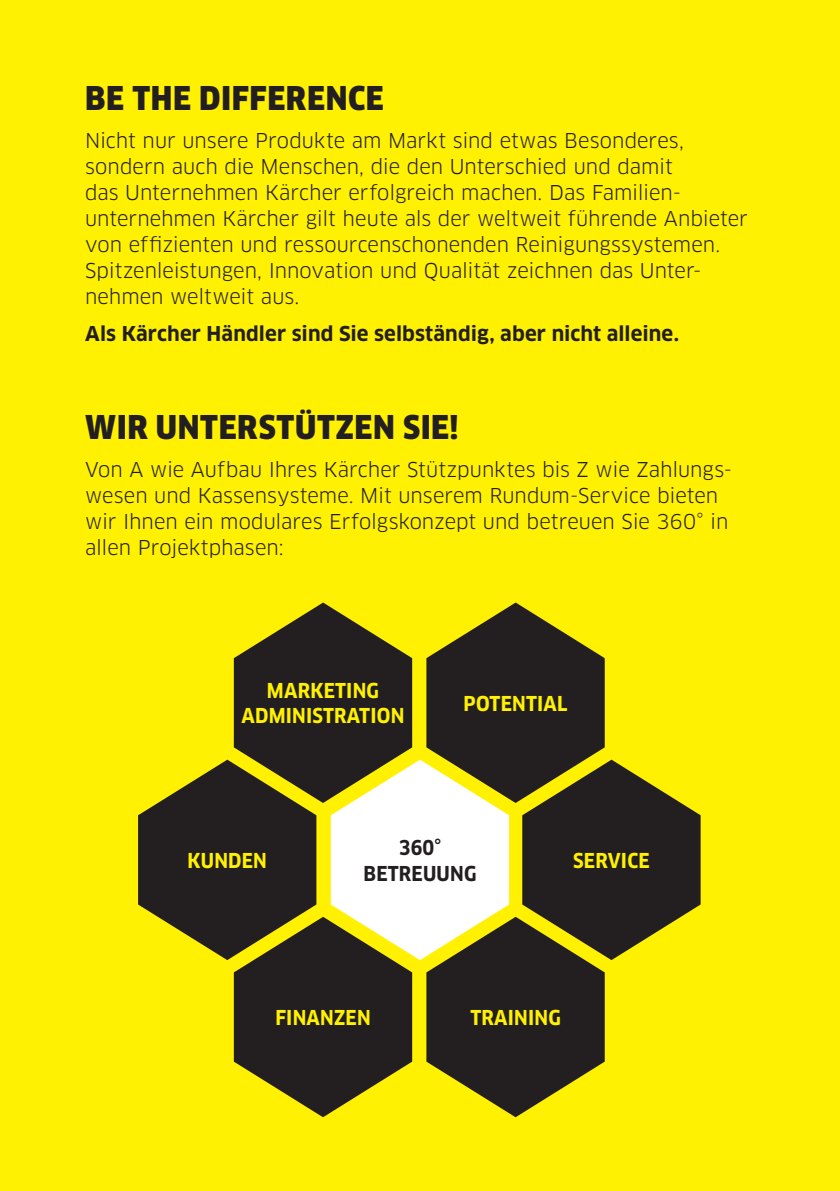
<style>
.page{position:relative;width:840px;height:1191px;background:#fff}
.page>*{position:absolute;margin:0;border:0;box-sizing:border-box;transform-origin:0 0}
.t1{font:900 32px "Clan Pro Narr";letter-spacing:.02em;color:#231f20}
.t2{font:20px/26px "Clan Pro";letter-spacing:-.005em;color:#231f20}
.A4_2zeilig{font:700 20px/25.6px "Clan Pro Narr";letter-spacing:.01em;color:#fff101;text-align:center}
.t3{font:700 20px "Clan Pro";letter-spacing:.005em;color:#231f20}
.A4_2zeilig-2{font:700 20px/25.6px "Clan Pro Narr";letter-spacing:.01em;color:#231f20;text-align:center}
</style>
<div class="page">
<div style="left:0;top:0;width:839px;height:1191px;background:#fff101"></div>
<svg style="left:138px;top:602px;width:562px;height:515px"></svg>
<p class="t1" style="left:85px;top:80px;width:300px">BE THE DIFFERENCE</p>
<p class="t2" style="left:85px;top:127px;width:664px">Nicht nur unsere Produkte am Markt sind etwas Besonderes, sondern auch die Menschen, die den Unterschied und damit<br>das Unternehmen Kärcher erfolgreich machen. Das Familien&shy;unternehmen Kärcher gilt heute als der weltweit führende Anbieter von effizienten und ressourcenschonenden Reinigungssystemen.<br>Spitzenleistungen, Innovation und Qualität zeichnen das Unter&shy;nehmen weltweit aus.</p>
<p class="t3" style="left:85px;top:322px;width:595px">Als Kärcher Händler sind Sie selbständig, aber nicht alleine.</p>
<p class="t1" style="left:85px;top:409px;width:374px">WIR UNTERSTÜTZEN SIE!</p>
<p class="t2" style="left:85px;top:456px;width:648px">Von A wie Aufbau Ihres Kärcher Stützpunktes bis Z wie Zahlungs&shy;wesen und Kassensysteme. Mit unserem Rundum-Service bieten wir Ihnen ein modulares Erfolgskonzept und betreuen Sie 360° in allen Projektphasen:</p>
<p class="A4_2zeilig" style="left:241px;top:678px;width:164px">MARKETING<br>ADMINISTRATION</p>
<p class="A4_2zeilig" style="left:463px;top:690px;width:105px">POTENTIAL</p>
<p class="A4_2zeilig-2" style="left:363px;top:835px;width:114px">360°<br>BETREUUNG</p>
<p class="A4_2zeilig" style="left:187px;top:848px;width:81px">KUNDEN</p>
<p class="A4_2zeilig" style="left:573px;top:848px;width:78px">SERVICE</p>
<p class="A4_2zeilig" style="left:275px;top:1005px;width:97px">FINANZEN</p>
<p class="A4_2zeilig" style="left:470px;top:1005px;width:92px">TRAINING</p>
</div>
